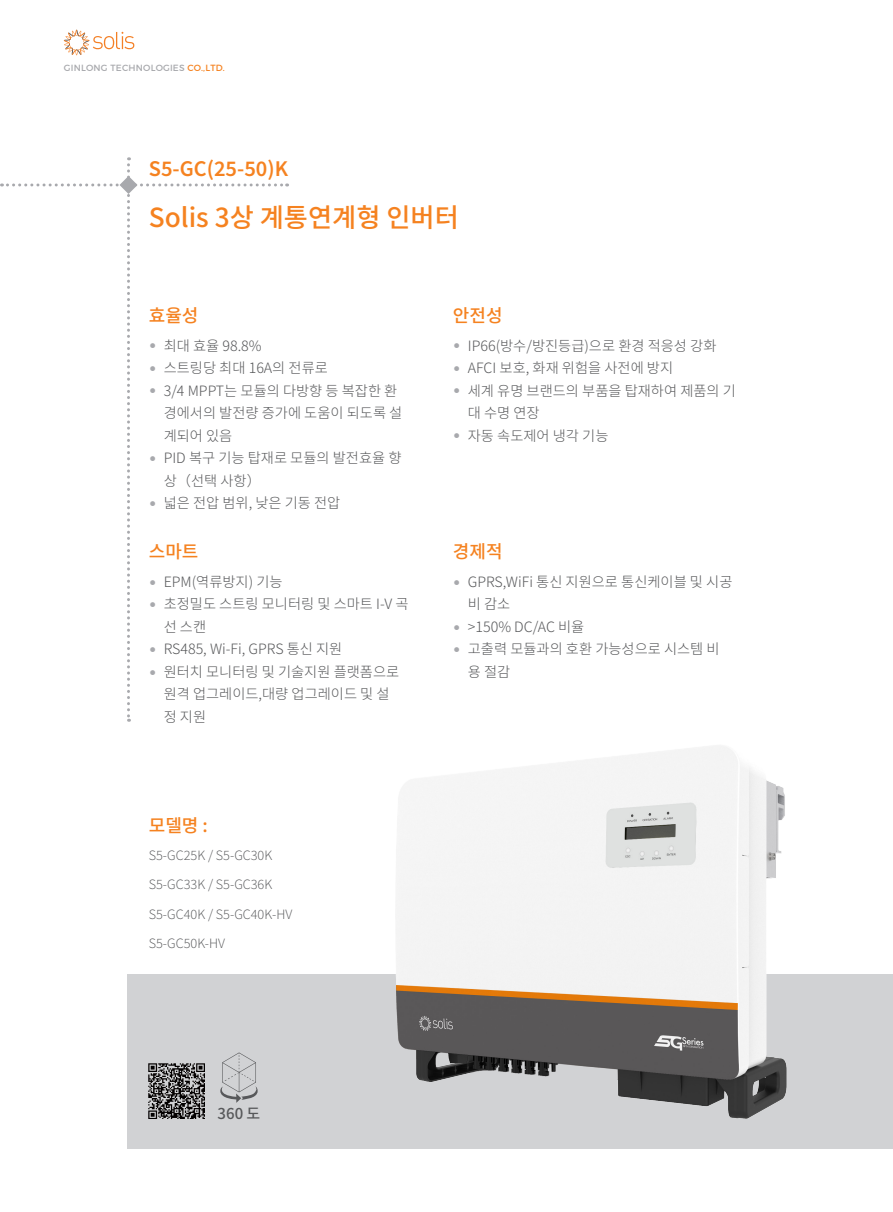
<style>
.page{position:relative;width:893px;height:1212px;background:#fff}
.page>*{position:absolute;margin:0;border:0;box-sizing:border-box;transform-origin:0 0}
.t1{font:500 26.25px "Source Han Sans SC";color:#f58220}
.t2{font:600 22.5px "Source Sans Pro";color:#f58220}
.t3{font:500 18px "Source Han Sans SC";color:#f58220}
.t4{font:500 15px "Source Han Sans SC";color:#57585a}
.t5{font:300 14.25px/22.5px "Source Han Sans SC";color:#57585a}
.t6{font:300 14.25px/29.5px "Source Sans Pro";color:#57585a}
.t7{font:9px "Montserrat";letter-spacing:.025em;color:#a8a9ad}
.s1{color:#f58220}
.s2{color:#a8a9ad}
</style>
<div class="page">
<div style="left:128px;top:974px;width:765px;height:174px;background:#d1d2d4"></div>
<svg style="left:64px;top:30px;width:70px;height:25px"></svg>
<img style="left:396px;top:746px;width:391px;height:372px">
<img style="left:149px;top:1063px;width:55px;height:55px">
<svg style="left:220px;top:1052px;width:38px;height:51px"></svg>
<svg style="left:1px;top:157px;width:287px;height:565px"></svg>
<p class="t7" style="left:64px;top:63px;width:163px">GINLONG TECHNOLOGIES <span class="s1">CO.,LTD.</span></p>
<h2 class="t2" style="left:149px;top:154px;width:141px">S5-GC(25-50)K</h2>
<h1 class="t1" style="left:149px;top:203px;width:312px">Solis 3상 계통연계형 인버터</h1>
<p class="t3" style="left:149px;top:305px;width:51px">효율성</p>
<p class="t5" style="left:149px;top:334px;width:114px"><span class="s2">•</span> 최대 효율 98.8%</p>
<p class="t5" style="left:149px;top:357px;width:181px"><span class="s2">•</span> 스트링당 최대 16A의 전류로</p>
<p class="t5" style="left:164px;top:379px;width:240px;text-indent:-15px"><span class="s2">•</span> 3/4 MPPT는 모듈의 다방향 등 복잡한 환 경에서의 발전량 증가에 도움이 되도록 설 계되어 있음</p>
<p class="t5" style="left:164px;top:447px;width:239px;text-indent:-15px"><span class="s2">•</span> PID 복구 기능 탑재로 모듈의 발전효율 향 상（선택 사항）</p>
<p class="t5" style="left:149px;top:492px;width:193px"><span class="s2">•</span> 넓은 전압 범위, 낮은 기동 전압</p>
<p class="t3" style="left:149px;top:541px;width:51px">스마트</p>
<p class="t5" style="left:149px;top:570px;width:135px"><span class="s2">•</span> EPM(역류방지) 기능</p>
<p class="t5" style="left:164px;top:593px;width:246px;text-indent:-15px"><span class="s2">•</span> 초정밀도 스트링 모니터링 및 스마트 I-V 곡 선 스캔</p>
<p class="t5" style="left:149px;top:638px;width:195px"><span class="s2">•</span> RS485, Wi-Fi, GPRS 통신 지원</p>
<p class="t5" style="left:164px;top:660px;width:237px;text-indent:-15px"><span class="s2">•</span> 원터치 모니터링 및 기술지원 플랫폼으로 원격 업그레이드,대량 업그레이드 및 설 정 지원</p>
<p class="t3" style="left:149px;top:815px;width:61px">모델명 :</p>
<p class="t6" style="left:149px;top:840px;width:145px">S5-GC25K / S5-GC30K<br>S5-GC33K / S5-GC36K<br>S5-GC40K / S5-GC40K-HV<br>S5-GC50K-HV</p>
<p class="t3" style="left:453px;top:305px;width:51px">안전성</p>
<p class="t5" style="left:453px;top:334px;width:265px"><span class="s2">•</span> IP66(방수/방진등급)으로 환경 적응성 강화</p>
<p class="t5" style="left:453px;top:357px;width:222px"><span class="s2">•</span> AFCI 보호, 화재 위험을 사전에 방지</p>
<p class="t5" style="left:468px;top:379px;width:270px;text-indent:-15px"><span class="s2">•</span> 세계 유명 브랜드의 부품을 탑재하여 제품의 기 대 수명 연장</p>
<p class="t5" style="left:453px;top:424px;width:157px"><span class="s2">•</span> 자동 속도제어 냉각 기능</p>
<p class="t3" style="left:453px;top:541px;width:51px">경제적</p>
<p class="t5" style="left:468px;top:570px;width:266px;text-indent:-15px"><span class="s2">•</span> GPRS,WiFi 통신 지원으로 통신케이블 및 시공 비 감소</p>
<p class="t5" style="left:453px;top:615px;width:133px"><span class="s2">•</span> &gt;150% DC/AC 비율</p>
<p class="t5" style="left:468px;top:638px;width:253px;text-indent:-15px"><span class="s2">•</span> 고출력 모듈과의 호환 가능성으로 시스템 비 용 절감</p>
<p class="t4" style="left:218px;top:1105px;width:44px">360 도</p>
</div>
